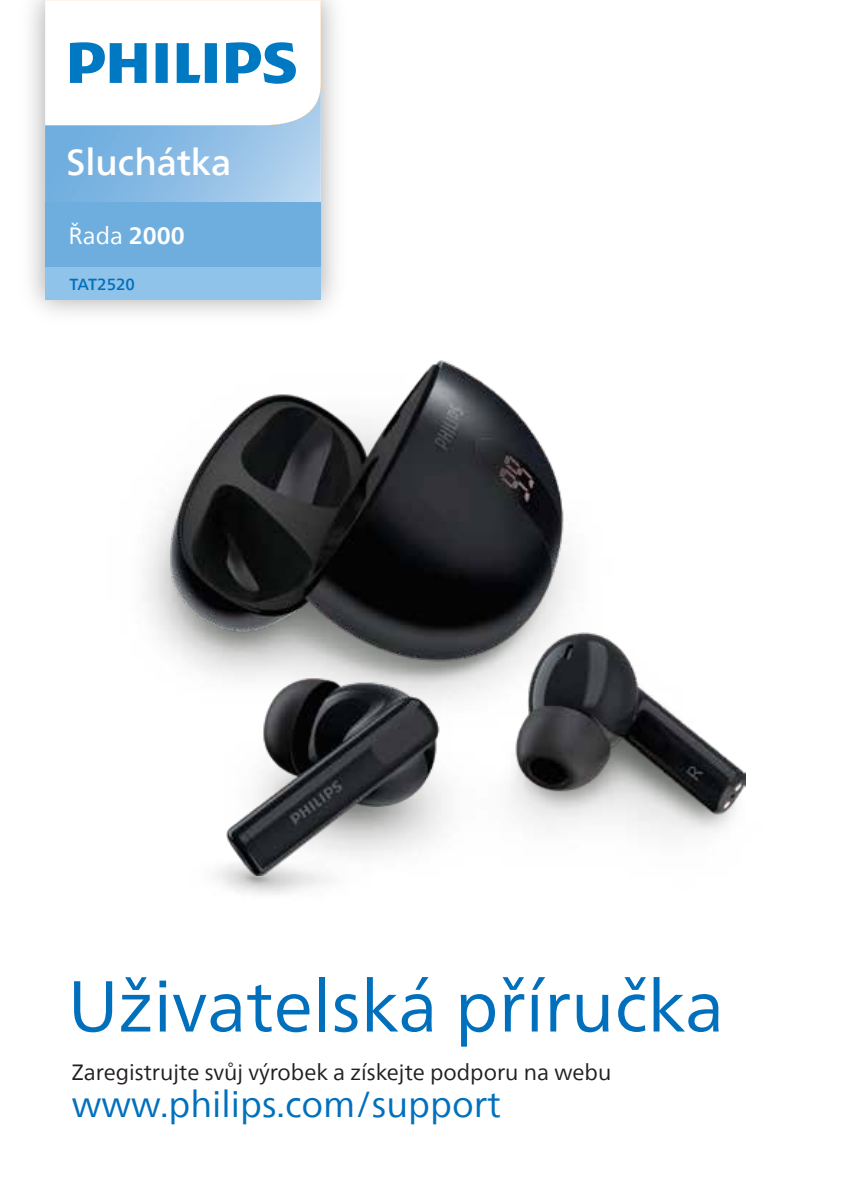
<style>
.page{position:relative;width:842px;height:1191px;background:#fff}
.page>*{position:absolute;margin:0;border:0;box-sizing:border-box;transform-origin:0 0}
.t1{font:72px "Neue Frutiger World";color:#0070bd}
.t2{font:36px "Neue Frutiger World";color:#0070bd}
.正文_0{font:500 36px "Neue Frutiger World";color:#fff}
.正文_0-2{font:23.6px "Neue Frutiger World";color:#fff}
.t3{font:22px "Neue Frutiger World";color:#231f20}
.正文_0-3{font:500 16px "Neue Frutiger World";color:#0070bd}
.s1{font-weight:700}
</style>
<div class="page">
<svg style="left:45px;top:1px;width:276px;height:201px"></svg>
<div style="left:45px;top:202px;width:276px;height:65px;background:#6eaedf"></div>
<div style="left:45px;top:267px;width:276px;height:33px;background:#8fc3e9"></div>
<img style="left:146px;top:506px;width:600px;height:388px">
<img style="left:171px;top:360px;width:574px;height:516px">
<p class="正文_0" style="left:67px;top:133px;width:166px">Sluchátka</p>
<p class="正文_0-2" style="left:69px;top:218px;width:118px">Řada <span class="s1">2000</span></p>
<p class="正文_0-3" style="left:70px;top:271px;width:67px">TAT2520</p>
<p class="t1" style="left:68px;top:950px;width:658px">Uživatelská příručka</p>
<p class="t3" style="left:72px;top:1055px;width:541px">Zaregistrujte svůj výrobek a získejte podporu na webu</p>
<p class="t2" style="left:72px;top:1076px;width:431px">www.philips.com/support</p>
</div>
